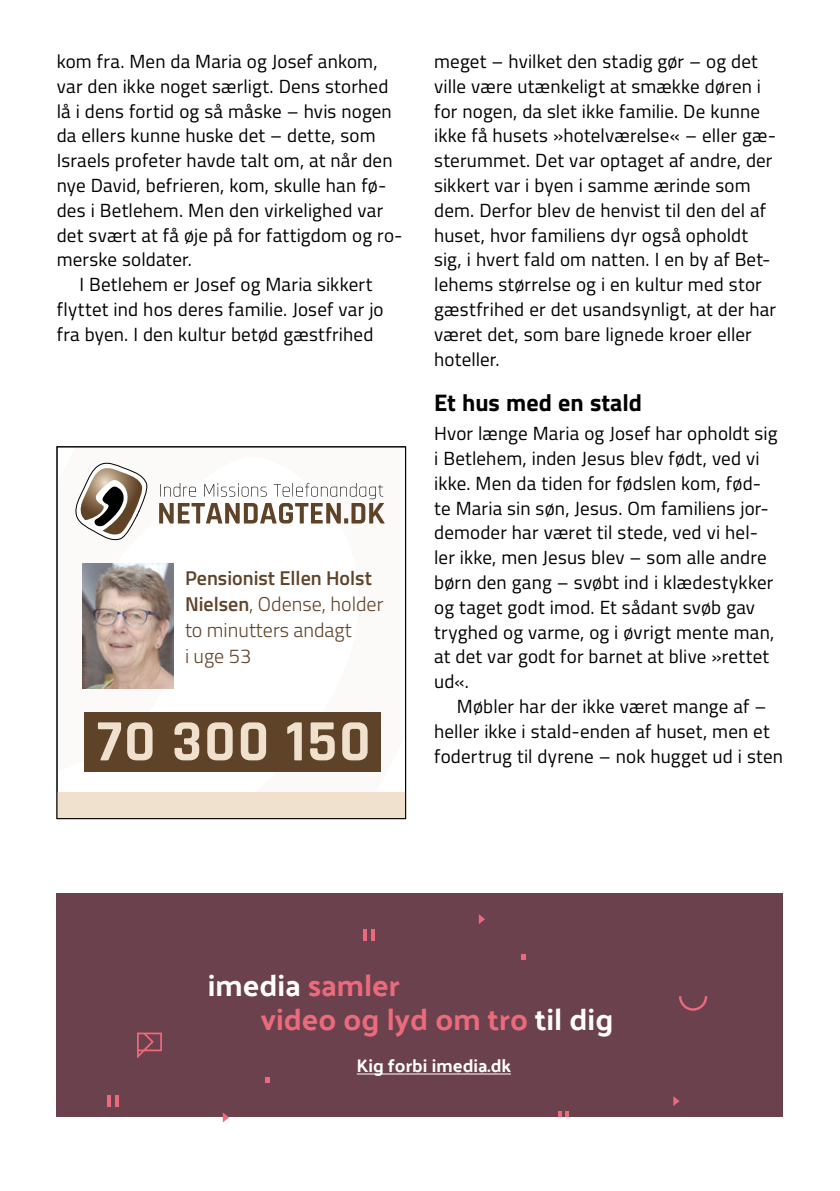
<style>
.page{position:relative;width:840px;height:1191px;background:#fff}
.page>*{position:absolute;margin:0;border:0;box-sizing:border-box;transform-origin:0 0}
.t1{font:30.4px/33.4px "Palanquin Dark";color:#eb6a7c}
.t2{font:700 24px "Titillium";color:#000}
.t3{font:300 20px/26px "Titillium";color:#5f4329}
.t4{font:19px/24.8px "Titillium";letter-spacing:.01em;color:#000}
.t5{font:18.2px "Palanquin Dark";color:#fff}
.s1{font-weight:600}
.s2{color:#fff}
</style>
<div class="page">
<svg style="left:82px;top:522px;width:303px;height:250px"></svg>
<svg style="left:75px;top:462px;width:73px;height:78px"></svg>
<svg style="left:159px;top:483px;width:225px;height:40px"></svg>
<div style="left:57px;top:792px;width:348px;height:26px;background:#f0e0ce"></div>
<div style="left:57px;top:446px;width:348px;height:373px;border:1px solid #000"></div>
<div style="left:84px;top:712px;width:296px;height:59px;background:#5f4329"></div>
<svg style="left:98px;top:722px;width:269px;height:38px"></svg>
<img style="left:83px;top:563px;width:90px;height:126px">
<div style="left:57px;top:893px;width:725px;height:224px;background:#6b414e"></div>
<svg style="left:478px;top:914px;width:7px;height:10px"></svg>
<svg style="left:521px;top:954px;width:4px;height:5px"></svg>
<hr style="left:363px;top:929px;width:4px;height:11px;background:#eb6a7c">
<svg style="left:371px;top:929px;width:3px;height:11px"></svg>
<svg style="left:223px;top:1112px;width:6px;height:10px"></svg>
<svg style="left:265px;top:1077px;width:4px;height:5px"></svg>
<svg style="left:108px;top:1095px;width:10px;height:12px"></svg>
<svg style="left:673px;top:1096px;width:6px;height:10px"></svg>
<svg style="left:558px;top:1111px;width:11px;height:6px"></svg>
<svg style="left:679px;top:996px;width:29px;height:15px"></svg>
<svg style="left:137px;top:1032px;width:25px;height:26px"></svg>
<hr style="left:356px;top:1073px;width:155px;height:1px;background:#fff">
<p class="t4" style="left:57px;top:48px;width:322px">kom fra. Men da Maria og Josef ankom,</p>
<p class="t4" style="left:57px;top:73px;width:333px">var den ikke noget særligt. Dens storhed</p>
<p class="t4" style="left:57px;top:98px;width:336px">lå i dens fortid og så måske – hvis nogen</p>
<p class="t4" style="left:57px;top:122px;width:320px">da ellers kunne huske det – dette, som</p>
<p class="t4" style="left:57px;top:147px;width:337px">Israels profeter havde talt om, at når den</p>
<p class="t4" style="left:57px;top:172px;width:331px">nye David, befrieren, kom, skulle han fø-</p>
<p class="t4" style="left:57px;top:197px;width:328px">des i Betlehem. Men den virkelighed var</p>
<p class="t4" style="left:57px;top:222px;width:347px">det svært at få øje på for fattigdom og ro-</p>
<p class="t4" style="left:57px;top:246px;width:137px">merske soldater.</p>
<p class="t4" style="left:79px;top:271px;width:294px">I Betlehem er Josef og Maria sikkert</p>
<p class="t4" style="left:57px;top:296px;width:328px">flyttet ind hos deres familie. Josef var jo</p>
<p class="t4" style="left:57px;top:321px;width:318px">fra byen. I den kultur betød gæstfrihed</p>
<p class="t3" style="left:185px;top:564px;width:200px"><span class="s1">Pensionist Ellen Holst<br>Nielsen</span>, Odense, holder to minutters andagt<br>i uge 53</p>
<p class="t4" style="left:434px;top:48px;width:343px">meget – hvilket den stadig gør – og det ville være utænkeligt at smække døren i for nogen, da slet ikke familie. De kunne ikke få husets »hotelværelse« – eller gæ&shy;sterummet. Det var optaget af andre, der sikkert var i byen i samme ærinde som dem. Derfor blev de henvist til den del af huset, hvor familiens dyr også opholdt sig, i hvert fald om natten. I en by af Bet&shy;lehems størrelse og i en kultur med stor gæstfrihed er det usandsynligt, at der har været det, som bare lignede kroer eller hoteller.</p>
<p class="t2" style="left:434px;top:385px;width:209px">Et hus med en stald</p>
<p class="t4" style="left:434px;top:420px;width:344px">Hvor længe Maria og Josef har opholdt sig i Betlehem, inden Jesus blev født, ved vi ikke. Men da tiden for fødslen kom, fød&shy;te Maria sin søn, Jesus. Om familiens jor&shy;demoder har været til stede, ved vi hel&shy;ler ikke, men Jesus blev – som alle andre børn den gang – svøbt ind i klædestykker og taget godt imod. Et sådant svøb gav tryghed og varme, og i øvrigt mente man, at det var godt for barnet at blive »rettet ud«.</p>
<p class="t4" style="left:434px;top:693px;width:350px;text-indent:23px">Møbler har der ikke været mange af – heller ikke i stald-enden af huset, men et fodertrug til dyrene – nok hugget ud i sten</p>
<h1 class="t1" style="left:261px;top:969px;width:354px;text-indent:-53px"><span class="s2">imedia</span> samler<br>video og lyd om tro <span class="s2">til dig</span></h1>
<p class="t5" style="left:356px;top:1054px;width:156px">Kig forbi imedia.dk</p>
</div>
